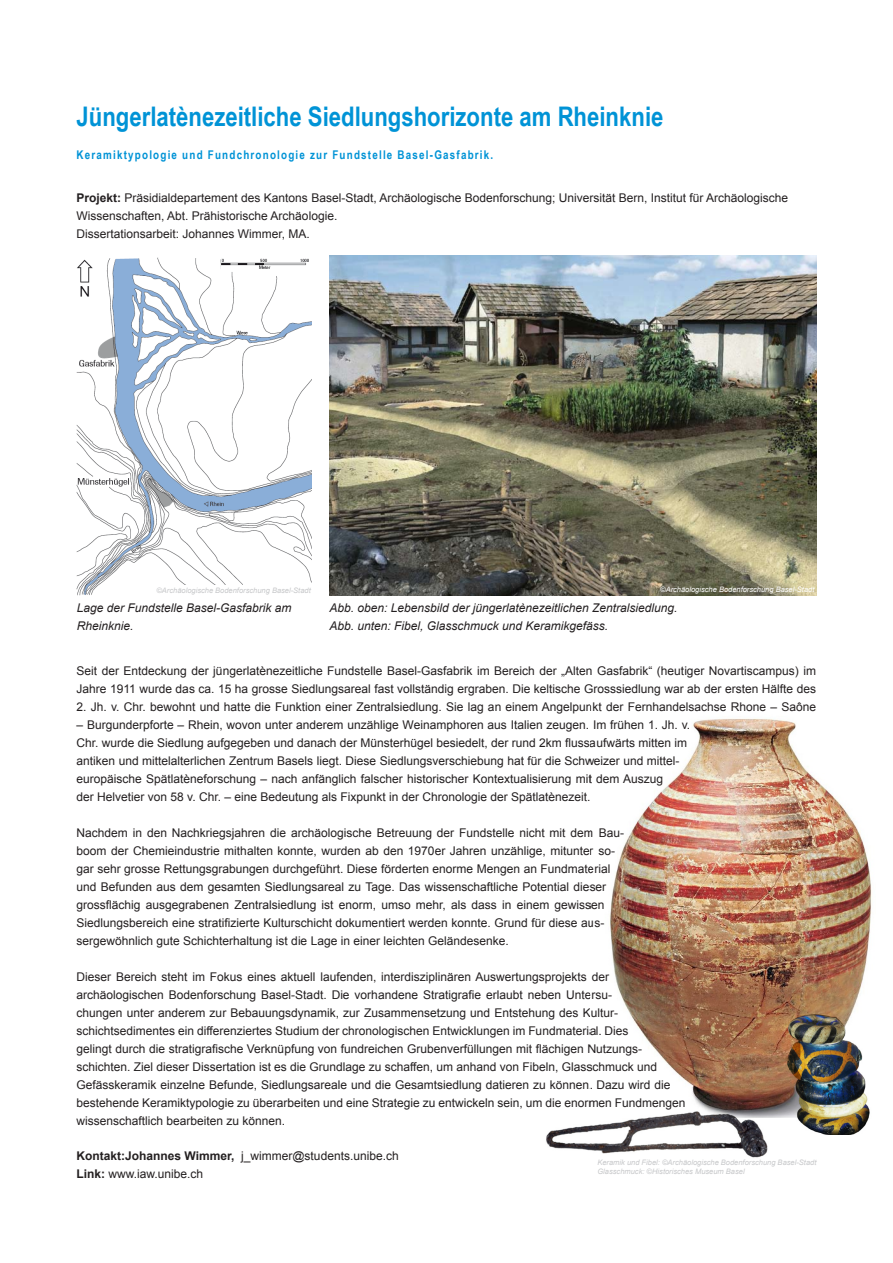
<style>
.page{position:relative;width:893px;height:1263px;background:#fff}
.page>*{position:absolute;margin:0;border:0;box-sizing:border-box;transform-origin:0 0}
.Titel__Ortschaft{font:700 27px "Arial Narrow";color:#0093d6}
.Lauftext{font:12px/18px "Arial";color:#231f20}
.Projekt{font:12px/18px "Arial";color:#231f20}
.Bildlegende{font:italic 12px/18px "Arial";color:#231f20}
.Untertitel__Flurname{font:700 12px "Arial Narrow";letter-spacing:.1em;color:#0093d6}
.Kontakt{font:12px "Arial";color:#231f20}
.Link{font:12px "Arial";color:#231f20}
.Bildlegende-2{font:italic 7.5px "Arial";color:#c7c8ca}
.Bildlegende-3{font:italic 7.5px "Arial";color:#fff}
.s1{font-weight:700}
</style>
<div class="page">
<img style="left:77px;top:257px;width:234px;height:339px">
<img style="left:610px;top:718px;width:262px;height:399px">
<img style="left:329px;top:255px;width:487px;height:340px">
<img style="left:220px;top:257px;width:91px;height:15px">
<svg style="left:783px;top:1014px;width:4px;height:104px"></svg>
<img style="left:787px;top:1013px;width:85px;height:122px">
<img style="left:546px;top:1110px;width:223px;height:48px">
<div style="left:152px;top:586px;width:158px;height:9px;background:#fff"></div>
<div style="left:154px;top:587px;width:169px;height:9px;background:#fff"></div>
<p class="Titel__Ortschaft" style="left:77px;top:96px;width:588px">Jüngerlatènezeitliche Siedlungshorizonte am Rheinknie</p>
<p class="Untertitel__Flurname" style="left:77px;top:146px;width:418px">Keramiktypologie und Fundchronologie zur Fundstelle Basel-Gasfabrik.</p>
<p class="Projekt" style="left:77px;top:189px;width:713px"><span class="s1">Projekt:</span> Präsidialdepartement des Kantons Basel-Stadt, Archäologische Bodenforschung; Universität Bern, Institut für Archäologische<br>Wissenschaften, Abt. Prähistorische Archäologie.</p>
<p class="Projekt" style="left:77px;top:225px;width:235px">Dissertationsarbeit: Johannes Wimmer, MA.</p>
<p class="Bildlegende-2" style="left:156px;top:585px;width:156px">©Archäologische Bodenforschung Basel-Stadt</p>
<p class="Bildlegende-3" style="left:660px;top:585px;width:156px">©Archäologische Bodenforschung Basel-Stadt</p>
<p class="Bildlegende" style="left:77px;top:599px;width:216px">Lage der Fundstelle Basel-Gasfabrik am<br>Rheinknie.</p>
<p class="Bildlegende" style="left:329px;top:599px;width:350px">Abb. oben: Lebensbild der jüngerlatènezeitlichen Zentralsiedlung.<br>Abb. unten: Fibel, Glasschmuck und Keramikgefäss.</p>
<p class="Lauftext" style="left:77px;top:662px;width:741px">Seit der Entdeckung der jüngerlatènezeitliche Fundstelle Basel-Gasfabrik im Bereich der „Alten Gasfabrik“ (heutiger Novartiscampus) im<br>Jahre 1911 wurde das ca. 15 ha grosse Siedlungsareal fast vollständig ergraben. Die keltische Grosssiedlung war ab der ersten Hälfte des</p>
<p class="Lauftext" style="left:77px;top:698px;width:741px">2. Jh. v. Chr. bewohnt und hatte die Funktion einer Zentralsiedlung. Sie lag an einem Angelpunkt der Fernhandelsachse Rhone – Saône</p>
<p class="Lauftext" style="left:77px;top:716px;width:615px">– Burgunderpforte – Rhein, wovon unter anderem unzählige Weinamphoren aus Italien zeugen. Im frühen 1. Jh. v.<br>Chr. wurde die Siedlung aufgegeben und danach der Münsterhügel besiedelt, der rund 2km flussaufwärts mitten im antiken und mittelalterlichen Zentrum Basels liegt. Diese Siedlungsverschiebung hat für die Schweizer und mittel&shy;europäische Spätlatèneforschung – nach anfänglich falscher historischer Kontextualisierung mit dem Auszug<br>der Helvetier von 58 v. Chr. – eine Bedeutung als Fixpunkt in der Chronologie der Spätlatènezeit.</p>
<p class="Lauftext" style="left:77px;top:824px;width:549px">Nachdem in den Nachkriegsjahren die archäologische Betreuung der Fundstelle nicht mit dem Bau&shy;boom der Chemieindustrie mithalten konnte, wurden ab den 1970er Jahren unzählige, mitunter so&shy;gar sehr grosse Rettungsgrabungen durchgeführt. Diese förderten enorme Mengen an Fundmaterial und Befunden aus dem gesamten Siedlungsareal zu Tage. Das wissenschaftliche Potential dieser grossflächig ausgegrabenen Zentralsiedlung ist enorm, umso mehr, als dass in einem gewissen Siedlungsbereich eine stratifizierte Kulturschicht dokumentiert werden konnte. Grund für diese aus&shy;sergewöhnlich gute Schichterhaltung ist die Lage in einer leichten Geländesenke.</p>
<p class="Lauftext" style="left:77px;top:968px;width:610px">Dieser Bereich steht im Fokus eines aktuell laufenden, interdisziplinären Auswertungsprojekts der archäologischen Bodenforschung Basel-Stadt. Die vorhandene Stratigrafie erlaubt neben Untersu-<br>chungen unter anderem zur Bebauungsdynamik, zur Zusammensetzung und Entstehung des Kultur&shy;schichtsedimentes ein differenziertes Studium der chronologischen Entwicklungen im Fundmaterial. Dies<br>gelingt durch die stratigrafische Verknüpfung von fundreichen Grubenverfüllungen mit flächigen Nutzungs&shy;schichten. Ziel dieser Dissertation ist es die Grundlage zu schaffen, um anhand von Fibeln, Glasschmuck und Gefässkeramik einzelne Befunde, Siedlungsareale und die Gesamtsiedlung datieren zu können. Dazu wird die bestehende Keramiktypologie zu überarbeiten und eine Strategie zu entwickeln sein, um die enormen Fundmengen wissenschaftlich bearbeiten zu können.</p>
<p class="Kontakt" style="left:77px;top:1148px;width:324px"><span class="s1">Kontakt:Johannes Wimmer,</span> j_wimmer@students.unibe.ch</p>
<p class="Link" style="left:77px;top:1166px;width:128px"><span class="s1">Link:</span> www.iaw.unibe.ch</p>
<p class="Bildlegende-2" style="left:597px;top:1158px;width:220px">Keramik und Fibel: ©Archäologische Bodenforschung Basel-Stadt</p>
<p class="Bildlegende-2" style="left:597px;top:1167px;width:149px">Glasschmuck: ©Historisches Museum Basel</p>
</div>
